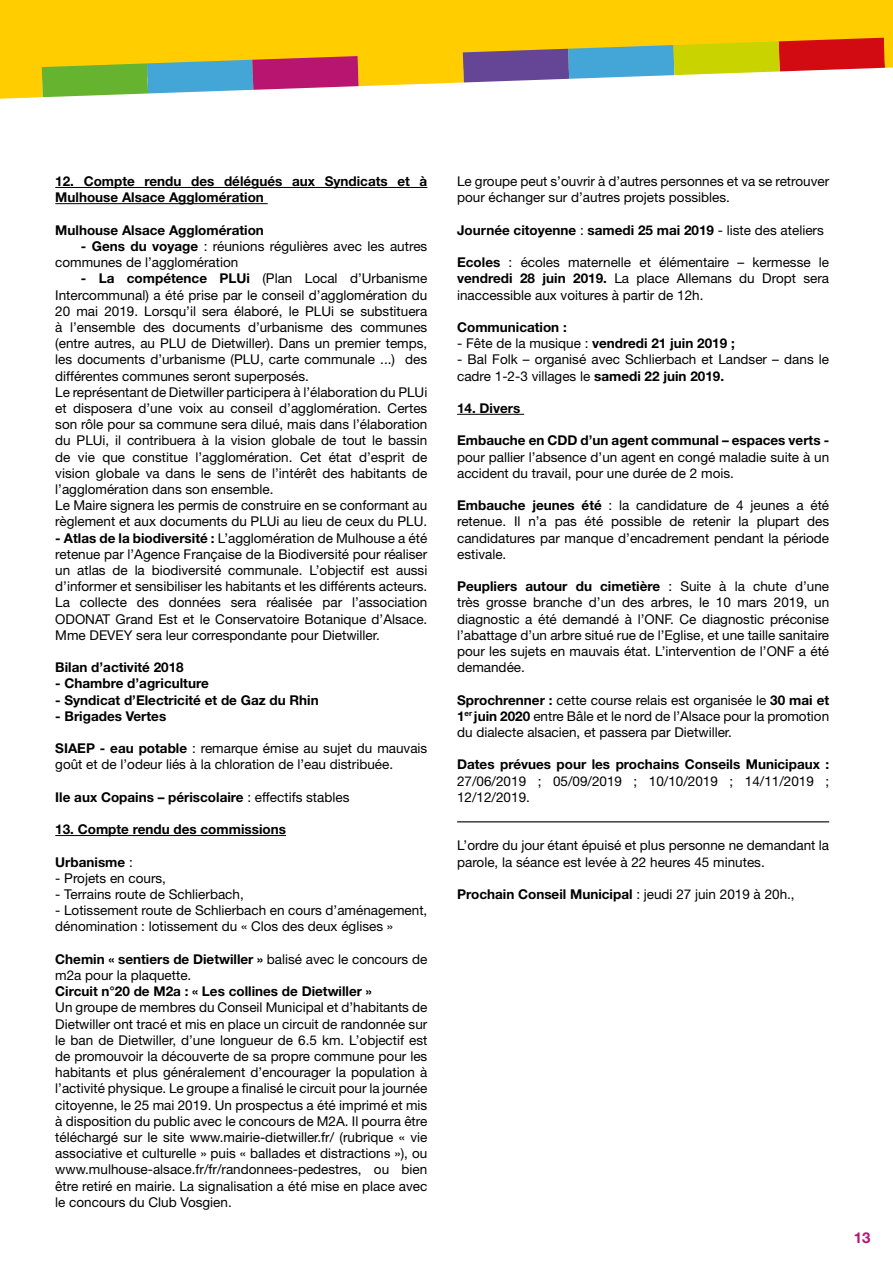
<style>
.page{position:relative;width:893px;height:1263px;background:#fff}
.page>*{position:absolute;margin:0;border:0;box-sizing:border-box;transform-origin:0 0}
.t1{font:700 15px "Helvetica Neue LT Std";color:#b81570}
.t2{font:13.5px/16.2px "Helvetica Neue LT Std";color:#000}
.t3{font:700 13.5px/16.2px "Helvetica Neue LT Std";color:#000}
.s1{font-weight:700}
.s2{font-weight:400}
</style>
<div class="page">
<div style="left:0;top:0;width:893px;height:37px;background:#ffcd00"></div>
<svg style="left:0;top:37px;width:893px;height:62px"></svg>
<hr style="left:55px;top:187px;width:372px;height:1px;background:#000">
<hr style="left:55px;top:203px;width:213px;height:1px;background:#000">
<hr style="left:55px;top:835px;width:231px;height:1px;background:#000">
<hr style="left:457px;top:414px;width:67px;height:1px;background:#000">
<hr style="left:457px;top:821px;width:372px;height:1px;background:#000">
<p class="t3" style="left:55px;top:173px;width:374px">12. Compte rendu des délégués aux Syndicats et à<br>Mulhouse Alsace Agglomération</p>
<p class="t3" style="left:55px;top:221px;width:210px">Mulhouse Alsace Agglomération</p>
<p class="t2" style="left:55px;top:238px;width:374px;text-indent:26px"><span class="s1">- Gens du voyage</span> : réunions régulières avec les autres communes de l’agglomération</p>
<p class="t2" style="left:55px;top:270px;width:374px;text-indent:26px"><span class="s1">- La compétence PLUi</span> (Plan Local d’Urbanisme Intercommunal) a été prise par le conseil d’agglomération du 20 mai 2019. Lorsqu’il sera élaboré, le PLUi se substituera à l’ensemble des documents d’urbanisme des communes (entre autres, au PLU de Dietwiller). Dans un premier temps, les documents d’urbanisme (PLU, carte communale ...) des différentes communes seront superposés.<br>Le représentant de Dietwiller participera à l’élaboration du PLUi et disposera d’une voix au conseil d’agglomération. Certes son rôle pour sa commune sera dilué, mais dans l’élaboration du PLUi, il contribuera à la vision globale de tout le bassin de vie que constitue l’agglomération. Cet état d’esprit de vision globale va dans le sens de l’intérêt des habitants de l’agglomération dans son ensemble.<br>Le Maire signera les permis de construire en se conformant au règlement et aux documents du PLUi au lieu de ceux du PLU.</p>
<p class="t2" style="left:55px;top:529px;width:374px;text-align:justify"><span class="s1">- Atlas de la biodiversité :</span> L’agglomération de Mulhouse a été retenue par l’Agence Française de la Biodiversité pour réaliser un atlas de la biodiversité communale. L’objectif est aussi d’informer et sensibiliser les habitants et les différents acteurs.<br>La collecte des données sera réalisée par l’association ODONAT Grand Est et le Conservatoire Botanique d’Alsace.<br>Mme DEVEY sera leur correspondante pour Dietwiller.</p>
<p class="t3" style="left:55px;top:659px;width:130px">Bilan d’activité 2018</p>
<p class="t3" style="left:55px;top:675px;width:155px">- Chambre d’agriculture</p>
<p class="t3" style="left:55px;top:691px;width:265px">- Syndicat d’Electricité et de Gaz du Rhin</p>
<p class="t3" style="left:55px;top:707px;width:112px">- Brigades Vertes</p>
<p class="t2" style="left:55px;top:740px;width:374px"><span class="s1">SIAEP - eau potable</span> : remarque émise au sujet du mauvais goût et de l’odeur liés à la chloration de l’eau distribuée.</p>
<p class="t3" style="left:55px;top:788px;width:296px">Ile aux Copains – périscolaire <span class="s2">: effectifs stables</span></p>
<p class="t3" style="left:55px;top:821px;width:232px">13. Compte rendu des commissions</p>
<p class="t3" style="left:55px;top:853px;width:79px">Urbanisme <span class="s2">:</span></p>
<p class="t2" style="left:55px;top:870px;width:112px">- Projets en cours,</p>
<p class="t2" style="left:55px;top:886px;width:190px">- Terrains route de Schlierbach,</p>
<p class="t2" style="left:55px;top:902px;width:374px">- Lotissement route de Schlierbach en cours d’aménagement, dénomination : lotissement du « Clos des deux églises »</p>
<p class="t2" style="left:55px;top:951px;width:374px"><span class="s1">Chemin « sentiers de Dietwiller »</span> balisé avec le concours de m2a pour la plaquette.</p>
<p class="t3" style="left:55px;top:983px;width:318px">Circuit n°20 de M2a : « Les collines de Dietwiller »</p>
<p class="t2" style="left:55px;top:999px;width:374px;text-align:justify">Un groupe de membres du Conseil Municipal et d’habitants de Dietwiller ont tracé et mis en place un circuit de randonnée sur le ban de Dietwiller, d’une longueur de 6.5 km. L’objectif est de promouvoir la découverte de sa propre commune pour les habitants et plus généralement d’encourager la population à l’activité physique. Le groupe a finalisé le circuit pour la journée citoyenne, le 25 mai 2019. Un prospectus a été imprimé et mis à disposition du public avec le concours de M2A. Il pourra être téléchargé sur le site www.mairie-dietwiller.fr/ (rubrique « vie associative et culturelle » puis « ballades et distractions »), ou www.mulhouse-alsace.fr/fr/randonnees-pedestres, ou bien être retiré en mairie. La signalisation a été mise en place avec le concours du Club Vosgien.</p>
<p class="t2" style="left:457px;top:173px;width:374px">Le groupe peut s’ouvrir à d’autres personnes et va se retrouver pour échanger sur d’autres projets possibles.</p>
<p class="t3" style="left:457px;top:221px;width:368px">Journée citoyenne <span class="s2">:</span> samedi 25 mai 2019 <span class="s2">- liste des ateliers</span></p>
<p class="t2" style="left:457px;top:254px;width:374px;text-align:justify"><span class="s1">Ecoles</span> : écoles maternelle et élémentaire – kermesse le <span class="s1">vendredi 28 juin 2019.</span> La place Allemans du Dropt sera inaccessible aux voitures à partir de 12h.</p>
<p class="t3" style="left:457px;top:319px;width:111px">Communication :</p>
<p class="t3" style="left:457px;top:335px;width:279px"><span class="s2">- Fête de la musique :</span> vendredi 21 juin 2019 ;</p>
<p class="t2" style="left:457px;top:351px;width:374px">- Bal Folk – organisé avec Schlierbach et Landser – dans le cadre 1-2-3 villages le <span class="s1">samedi 22 juin 2019.</span></p>
<p class="t3" style="left:457px;top:400px;width:65px">14. Divers</p>
<p class="t3" style="left:457px;top:432px;width:374px">Embauche en CDD d’un agent communal – espaces verts -</p>
<p class="t2" style="left:457px;top:448px;width:374px">pour pallier l’absence d’un agent en congé maladie suite à un accident du travail, pour une durée de 2 mois.</p>
<p class="t2" style="left:457px;top:497px;width:374px;text-align:justify"><span class="s1">Embauche jeunes été</span> : la candidature de 4 jeunes a été retenue. Il n’a pas été possible de retenir la plupart des candidatures par manque d’encadrement pendant la période estivale.</p>
<p class="t2" style="left:457px;top:578px;width:374px;text-align:justify"><span class="s1">Peupliers autour du cimetière</span> : Suite à la chute d’une très grosse branche d’un des arbres, le 10 mars 2019, un diagnostic a été demandé à l’ONF. Ce diagnostic préconise l’abattage d’un arbre situé rue de l’Eglise, et une taille sanitaire pour les sujets en mauvais état. L’intervention de l’ONF a été demandée.</p>
<p class="t2" style="left:457px;top:691px;width:374px;text-align:justify"><span class="s1">Sprochrenner :</span> cette course relais est organisée le <span class="s1">30 mai et 1</span><sup>er</sup> <span class="s1">juin 2020</span> entre Bâle et le nord de l’Alsace pour la promotion du dialecte alsacien, et passera par Dietwiller.</p>
<p class="t3" style="left:457px;top:756px;width:374px">Dates prévues pour les prochains Conseils Municipaux :</p>
<p class="t2" style="left:457px;top:772px;width:374px">27/06/2019 ; 05/09/2019 ; 10/10/2019 ; 14/11/2019 ;<br>12/12/2019.</p>
<p class="t2" style="left:457px;top:837px;width:374px">L’ordre du jour étant épuisé et plus personne ne demandant la parole, la séance est levée à 22 heures 45 minutes.</p>
<p class="t3" style="left:457px;top:886px;width:339px">Prochain Conseil Municipal <span class="s2">: jeudi 27 juin 2019 à 20h.,</span></p>
<p class="t1" style="left:854px;top:1228px;width:18px">13</p>
</div>
